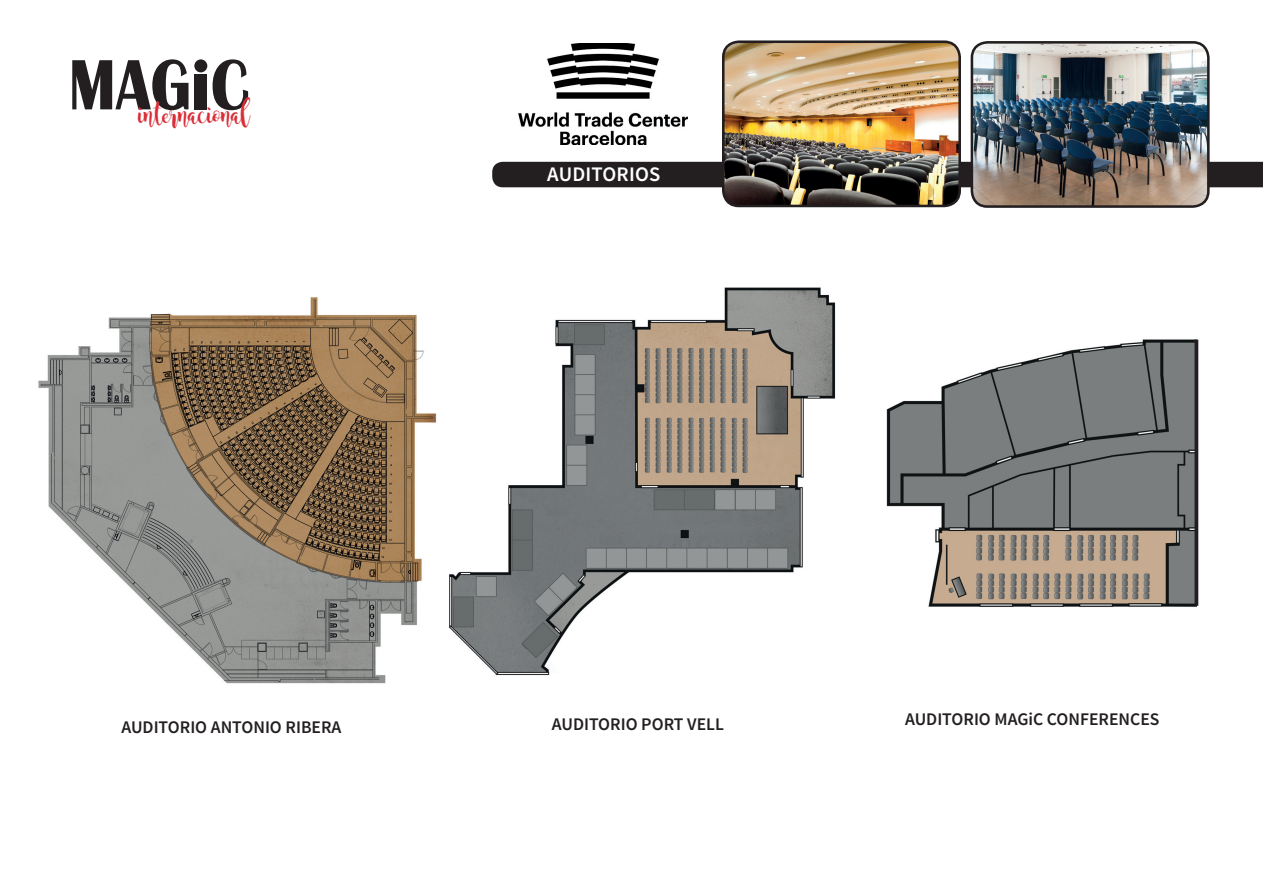
<style>
.page{position:relative;width:1263px;height:893px;background:#fff}
.page>*{position:absolute;margin:0;border:0;box-sizing:border-box;transform-origin:0 0}
.t1{font:600 20.7px "Source Sans Pro";letter-spacing:.01em;color:#fff}
.t2{font:19.5px "Magnolia Sky";letter-spacing:-.045em;color:#da2d37}
.t3{font:600 17.7px "Source Sans Pro";color:#231f20}
</style>
<div class="page">
<div style="left:492px;top:162px;width:771px;height:25px;background:#231f20"></div>
<img style="left:518px;top:44px;width:169px;height:101px">
<img style="left:972px;top:42px;width:236px;height:165px;border-radius:16px">
<div style="left:971px;top:41px;width:238px;height:167px;border:3px solid #231f20;border-radius:16px"></div>
<svg style="left:72px;top:59px;width:116px;height:51px"></svg>
<div style="left:195px;top:74px;width:12px;height:35px;background:#231f20"></div>
<svg style="left:213px;top:59px;width:35px;height:51px"></svg>
<div style="left:194px;top:59px;width:13px;height:13px;background:#231f20;border-radius:50%"></div>
<img style="left:723px;top:42px;width:237px;height:164px;border-radius:16px">
<div style="left:722px;top:40px;width:239px;height:167px;border:3px solid #231f20;border-radius:16px"></div>
<img style="left:38px;top:297px;width:399px;height:387px">
<img style="left:448px;top:287px;width:388px;height:389px">
<img style="left:886px;top:339px;width:310px;height:268px">
<svg style="left:1194px;top:340px;width:4px;height:266px"></svg>
<p class="t2" style="left:138px;top:105px;width:113px">internacional</p>
<p class="t1" style="left:547px;top:167px;width:115px">AUDITORIOS</p>
<p class="t3" style="left:121px;top:720px;width:221px">AUDITORIO ANTONIO RIBERA</p>
<p class="t3" style="left:552px;top:717px;width:173px">AUDITORIO PORT VELL</p>
<p class="t3" style="left:905px;top:712px;width:256px">AUDITORIO MAGiC CONFERENCES</p>
</div>
